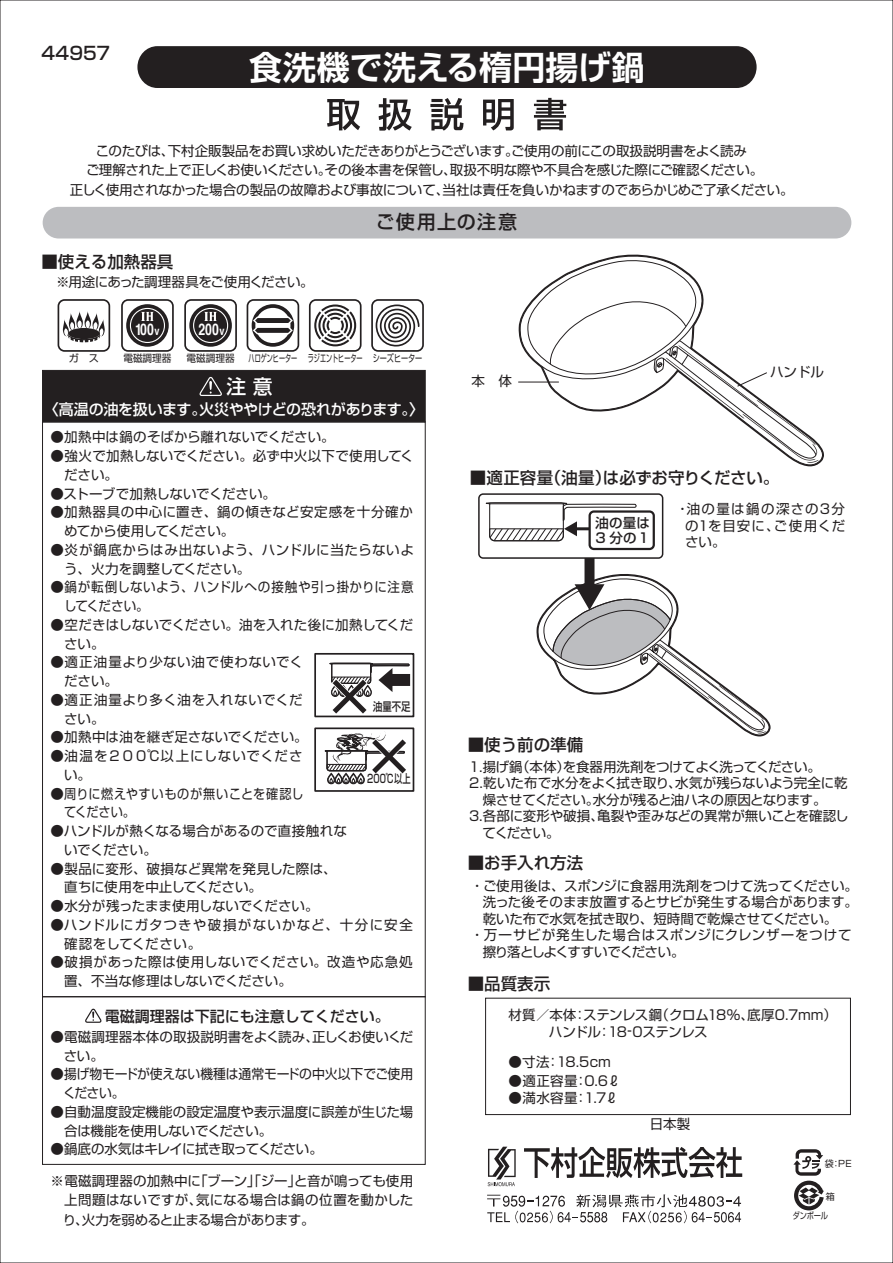
<style>
.page{position:relative;width:893px;height:1263px;background:#fff}
.page>*{position:absolute;margin:0;border:0;box-sizing:border-box;transform-origin:0 0}
.t1{font:700 33px "Shin Go Pro De";letter-spacing:.01em;color:#fff}
.t2{font:500 19.8px "Shin Go Pro";color:#fff}
.t3{font:500 19.05px "Shin Go Pro";letter-spacing:.065em;color:#231f20}
.t4{font:500 18px "Shin Go Pro";letter-spacing:.005em;color:#231f20}
.t5{font:500 16.5px "Shin Go Pro";color:#231f20}
.t6{font:700 15.9px "Helvetica";color:#fff;scale:.77 1}
.t7{font:500 15px "Shin Go Pro";letter-spacing:-.025em;color:#fff}
.t8{font:500 15px "Shin Go Pro";color:#231f20}
.t9{font:13.5px/18.8px "Shin Go Pro";color:#231f20}
.t10{font:13.5px/19.5px "Shin Go Pro";letter-spacing:-.03em;color:#231f20;text-align:center}
.t11{font:13.5px/18.8px "Shin Go Pro";letter-spacing:.03em;color:#231f20}
.t12{font:13.5px/18.8px "Shin Go Pro";letter-spacing:.04em;color:#231f20}
.t13{font:13.5px/18.8px "Shin Go Pro";letter-spacing:.045em;color:#231f20}
.t14{font:13.5px/16.5px "Shin Go Pro";letter-spacing:-.025em;color:#231f20}
.t15{font:13.5px "Shin Go Pro";letter-spacing:-.02em;color:#231f20}
.t16{font:13.5px/18.8px "Shin Go Pro";letter-spacing:.08em;color:#231f20}
.t17{font:13.5px "Shin Go Pro";letter-spacing:.065em;color:#231f20}
.t18{font:13.5px/18.8px "Shin Go Pro";letter-spacing:.035em;color:#231f20}
.t19{font:13.5px "Shin Go Pro";letter-spacing:-.04em;color:#231f20}
.t20{font:13.5px "Shin Go Pro";letter-spacing:-.035em;color:#231f20}
.t21{font:13.5px "Shin Go Pro";letter-spacing:-.09em;color:#231f20}
.t22{font:500 13.5px/15px "Shin Go Pro";letter-spacing:.025em;color:#231f20}
.t23{font:500 11.7px "Shin Go Pro";color:#231f20;scale:.7 1}
.t24{font:500 11.7px "Shin Go Pro";color:#231f20;scale:.8 1}
.t25{font:10.2px "Shin Go Pro";color:#231f20;scale:.6 1}
.t26{font:10.2px "Shin Go Pro";color:#231f20;scale:.95 1}
.t27{font:10.2px "Shin Go Pro";color:#231f20}
.t28{font:9px "Shin Go Pro";letter-spacing:-.02em;color:#231f20;scale:.8 1}
.t29{font:9px "Shin Go Pro";letter-spacing:-.02em;color:#231f20}
.s1{font-size:11.7px}
</style>
<div class="page">
<svg style="left:327px;top:99px;width:33px;height:31px"></svg>
<svg style="left:379px;top:98px;width:33px;height:33px"></svg>
<svg style="left:430px;top:98px;width:34px;height:33px"></svg>
<svg style="left:483px;top:99px;width:31px;height:31px"></svg>
<svg style="left:534px;top:98px;width:32px;height:32px"></svg>
<div style="left:137px;top:46px;width:620px;height:42px;background:#231f20;border-radius:20px"></div>
<div style="left:43px;top:207px;width:808px;height:31px;background:#bcbdc0;border-radius:16px"></div>
<div style="left:485px;top:998px;width:366px;height:117px;border:1px solid #231f20"></div>
<svg style="left:487px;top:1194px;width:254px;height:29px"></svg>
<svg style="left:488px;top:1147px;width:28px;height:39px"></svg>
<svg style="left:524px;top:1147px;width:218px;height:31px"></svg>
<svg style="left:793px;top:1149px;width:31px;height:61px"></svg>
<div style="left:58px;top:299px;width:52px;height:53px;border:2px solid #231f20;border-radius:6px"></div>
<svg style="left:63px;top:311px;width:42px;height:31px"></svg>
<div style="left:68px;top:328px;width:32px;height:11px;background:#231f20;border-radius:50%"></div>
<div style="left:184px;top:299px;width:53px;height:53px;border:2px solid #231f20;border-radius:6px"></div>
<svg style="left:189px;top:304px;width:43px;height:43px"></svg>
<svg style="left:193px;top:308px;width:35px;height:35px"></svg>
<div style="left:194px;top:309px;width:33px;height:33px;background:#231f20;border-radius:50%"></div>
<svg style="left:204px;top:312px;width:13px;height:9px"></svg>
<div style="left:121px;top:299px;width:53px;height:53px;border:2px solid #231f20;border-radius:6px"></div>
<svg style="left:126px;top:304px;width:43px;height:43px"></svg>
<svg style="left:130px;top:308px;width:35px;height:35px"></svg>
<div style="left:131px;top:309px;width:33px;height:33px;background:#231f20;border-radius:50%"></div>
<svg style="left:141px;top:312px;width:13px;height:9px"></svg>
<div style="left:247px;top:299px;width:52px;height:53px;border:2px solid #231f20;border-radius:6px"></div>
<svg style="left:252px;top:304px;width:42px;height:43px"></svg>
<div style="left:255px;top:308px;width:35px;height:35px;background:#fff;border-radius:50%"></div>
<svg style="left:251px;top:315px;width:44px;height:22px"></svg>
<div style="left:371px;top:299px;width:53px;height:53px;border:2px solid #231f20;border-radius:6px"></div>
<svg style="left:375px;top:304px;width:45px;height:43px"></svg>
<div style="left:309px;top:299px;width:53px;height:53px;border:2px solid #231f20;border-radius:6px"></div>
<svg style="left:314px;top:304px;width:42px;height:42px"></svg>
<div style="left:42px;top:996px;width:384px;height:169px;border:1px solid #231f20"></div>
<div style="left:42px;top:370px;width:384px;height:52px;background:#231f20"></div>
<svg style="left:199px;top:376px;width:23px;height:20px"></svg>
<svg style="left:85px;top:1008px;width:17px;height:15px"></svg>
<div style="left:314px;top:727px;width:100px;height:65px;border:2px solid #231f20"></div>
<svg style="left:324px;top:731px;width:82px;height:54px"></svg>
<div style="left:314px;top:653px;width:100px;height:64px;border:2px solid #231f20"></div>
<svg style="left:329px;top:662px;width:82px;height:54px"></svg>
<div style="left:588px;top:510px;width:67px;height:40px;border:2px solid #231f20;border-radius:4px"></div>
<svg style="left:485px;top:502px;width:152px;height:40px"></svg>
<div style="left:478px;top:493px;width:185px;height:66px;border:2px solid #231f20;border-radius:4px"></div>
<svg style="left:520px;top:254px;width:304px;height:213px"></svg>
<hr style="left:518px;top:382px;width:41px;height:1px;background:#231f20">
<svg style="left:535px;top:558px;width:236px;height:179px"></svg>
<h3 class="t4" style="left:41px;top:38px;width:70px">44957</h3>
<h1 class="t1" style="left:249px;top:40px;width:397px">食洗機で洗える楕円揚げ鍋</h1>
<p class="t10" style="left:56px;top:139px;width:739px">このたびは、下村企販製品をお買い求めいただきありがとうございます。ご使用の前にこの取扱説明書をよく読み<br>ご理解された上で正しくお使いください。その後本書を保管し、取扱不明な際や不具合を感じた際にご確認ください。<br>　正しく使用されなかった場合の製品の故障および事故について、当社は責任を負いかねますのであらかじめご了承ください。</p>
<p class="t5" style="left:41px;top:248px;width:134px">■使える加熱器具</p>
<p class="t20" style="left:56px;top:271px;width:259px">※用途にあった調理器具をご使用ください。</p>
<p class="t6" style="left:135px;top:316px;width:33px">100<span class="s1">v</span></p>
<p class="t6" style="left:198px;top:316px;width:35px">200<span class="s1">v</span></p>
<h3 class="t3" style="left:376px;top:206px;width:143px">ご使用上の注意</h3>
<p class="t25" style="left:249px;top:350px;width:291px">ハロゲンヒーター ラジエントヒーター シーズヒーター</p>
<p class="t7" style="left:44px;top:396px;width:382px">〈高温の油を扱います。火災ややけどの恐れがあります。〉</p>
<p class="t27" style="left:69px;top:350px;width:32px">ガ　ス</p>
<p class="t26" style="left:123px;top:350px;width:52px">電磁調理器</p>
<p class="t26" style="left:187px;top:350px;width:52px">電磁調理器</p>
<h2 class="t2" style="left:226px;top:370px;width:48px">注 意</h2>
<p class="t9" style="left:471px;top:370px;width:42px">本　体</p>
<p class="t9" style="left:770px;top:361px;width:55px">ハンドル</p>
<p class="t9" style="left:51px;top:426px;width:286px">●加熱中は鍋のそばから離れないでください。</p>
<p class="t9" style="left:64px;top:445px;width:351px;text-indent:-14px">●強火で加熱しないでください。必ず中火以下で使用してください。</p>
<p class="t15" style="left:51px;top:482px;width:227px">●ストーブで加熱しないでください。</p>
<p class="t11" style="left:64px;top:501px;width:350px;text-indent:-14px">●加熱器具の中心に置き、鍋の傾きなど安定感を十分確かめてから使用してください。</p>
<p class="t12" style="left:64px;top:539px;width:351px;text-indent:-14px">●炎が鍋底からはみ出ないよう、ハンドルに当たらないよう、火力を調整してください。</p>
<p class="t11" style="left:64px;top:576px;width:351px;text-indent:-14px">●鍋が転倒しないよう、ハンドルへの接触や引っ掛かりに注意してください。</p>
<p class="t9" style="left:64px;top:614px;width:351px;text-indent:-14px">●空だきはしないでください。油を入れた後に加熱してください。</p>
<p class="t12" style="left:64px;top:651px;width:241px;text-indent:-14px">●適正油量より少ない油で使わないでください。</p>
<p class="t18" style="left:64px;top:689px;width:240px;text-indent:-14px">●適正油量より多く油を入れないでください。</p>
<p class="t9" style="left:51px;top:726px;width:259px">●加熱中は油を継ぎ足さないでください。</p>
<p class="t13" style="left:64px;top:745px;width:240px;text-indent:-14px">●油温を２００℃以上にしないでください。</p>
<p class="t13" style="left:64px;top:782px;width:241px;text-indent:-14px">●周りに燃えやすいものが無いことを確認してください。</p>
<p class="t9" style="left:51px;top:820px;width:298px">●ハンドルが熱くなる場合があるので直接触れな　いでください。</p>
<p class="t9" style="left:51px;top:857px;width:288px">●製品に変形、破損など異常を発見した際は、　直ちに使用を中止してください。</p>
<p class="t9" style="left:51px;top:895px;width:269px">●水分が残ったまま使用しないでください。</p>
<p class="t16" style="left:64px;top:914px;width:350px;text-indent:-14px">●ハンドルにガタつきや破損がないかなど、十分に安全確認をしてください。</p>
<p class="t9" style="left:64px;top:951px;width:350px;text-indent:-14px">●破損があった際は使用しないでください。改造や応急処置、不当な修理はしないでください。</p>
<p class="t24" style="left:373px;top:697px;width:48px">油量不足</p>
<p class="t23" style="left:367px;top:769px;width:63px">200℃以上</p>
<p class="t8" style="left:105px;top:1004px;width:286px">電磁調理器は下記にも注意してください。</p>
<p class="t9" style="left:64px;top:1026px;width:351px;text-indent:-13px">●電磁調理器本体の取扱説明書をよく読み、正しくお使いください。</p>
<p class="t9" style="left:63px;top:1063px;width:352px;text-indent:-13px">●揚げ物モードが使えない機種は通常モードの中火以下でご使用ください。</p>
<p class="t9" style="left:64px;top:1101px;width:351px;text-indent:-14px">●自動温度設定機能の設定温度や表示温度に誤差が生じた場合は機能を使用しないでください。</p>
<p class="t19" style="left:51px;top:1138px;width:274px">●鍋底の水気はキレイに拭き取ってください。</p>
<p class="t9" style="left:63px;top:1169px;width:352px;line-height:19.5px;text-align:justify;text-indent:-12px">※電磁調理器の加熱中に「ブーン」「ジー」と音が鳴っても使用上問題はないですが、気になる場合は鍋の位置を動かしたり、火力を弱めると止まる場合があります。</p>
<p class="t5" style="left:470px;top:465px;width:311px">■適正容量（油量）は必ずお守りください。</p>
<p class="t22" style="left:595px;top:513px;width:56px">油の量は<br>3 分の1</p>
<p class="t9" style="left:685px;top:499px;width:162px;line-height:16.5px;text-align:justify;text-indent:-9px">・油の量は鍋の深さの3分の1を目安に、ご使用ください。</p>
<p class="t5" style="left:468px;top:731px;width:117px">■使う前の準備</p>
<p class="t10" style="left:467px;top:755px;width:355px">１.揚げ鍋（本体）を食器用洗剤をつけてよく洗ってください。</p>
<p class="t9" style="left:467px;top:772px;width:382px">２.乾いた布で水分をよく拭き取り、水気が残らないよう完全に乾</p>
<p class="t10" style="left:483px;top:788px;width:345px">燥させてください。水分が残ると油ハネの原因となります。</p>
<p class="t9" style="left:467px;top:805px;width:383px">３.各部に変形や破損、亀裂や歪みなどの異常が無いことを確認し</p>
<p class="t9" style="left:483px;top:821px;width:79px">てください。</p>
<p class="t5" style="left:468px;top:850px;width:117px">■お手入れ方法</p>
<p class="t9" style="left:470px;top:874px;width:389px">・ご使用後は、スポンジに食器用洗剤をつけて洗ってください。</p>
<p class="t9" style="left:483px;top:891px;width:377px">洗った後そのまま放置するとサビが発生する場合があります。</p>
<p class="t15" style="left:483px;top:907px;width:356px">乾いた布で水気を拭き取り、短時間で乾燥させてください。</p>
<p class="t17" style="left:470px;top:924px;width:383px">・万一サビが発生した場合はスポンジにクレンザーをつけて</p>
<p class="t21" style="left:483px;top:940px;width:203px">擦り落としよくすすいでください。</p>
<p class="t5" style="left:468px;top:970px;width:84px">■品質表示</p>
<p class="t14" style="left:508px;top:1005px;width:330px">材質／本体：ステンレス鋼（クロム18％、底厚0.7mm）　　　ハンドル：18-0ステンレス</p>
<p class="t9" style="left:508px;top:1051px;width:104px">●寸法：18.5cm</p>
<p class="t9" style="left:508px;top:1070px;width:114px">●適正容量：0.6ℓ</p>
<p class="t9" style="left:508px;top:1087px;width:112px">●満水容量：1.7ℓ</p>
<p class="t9" style="left:650px;top:1113px;width:42px">日本製</p>
<p class="t29" style="left:825px;top:1156px;width:28px">袋：PE</p>
<p class="t29" style="left:826px;top:1189px;width:10px">箱</p>
<p class="t28" style="left:793px;top:1209px;width:46px">ダンボール</p>
</div>
